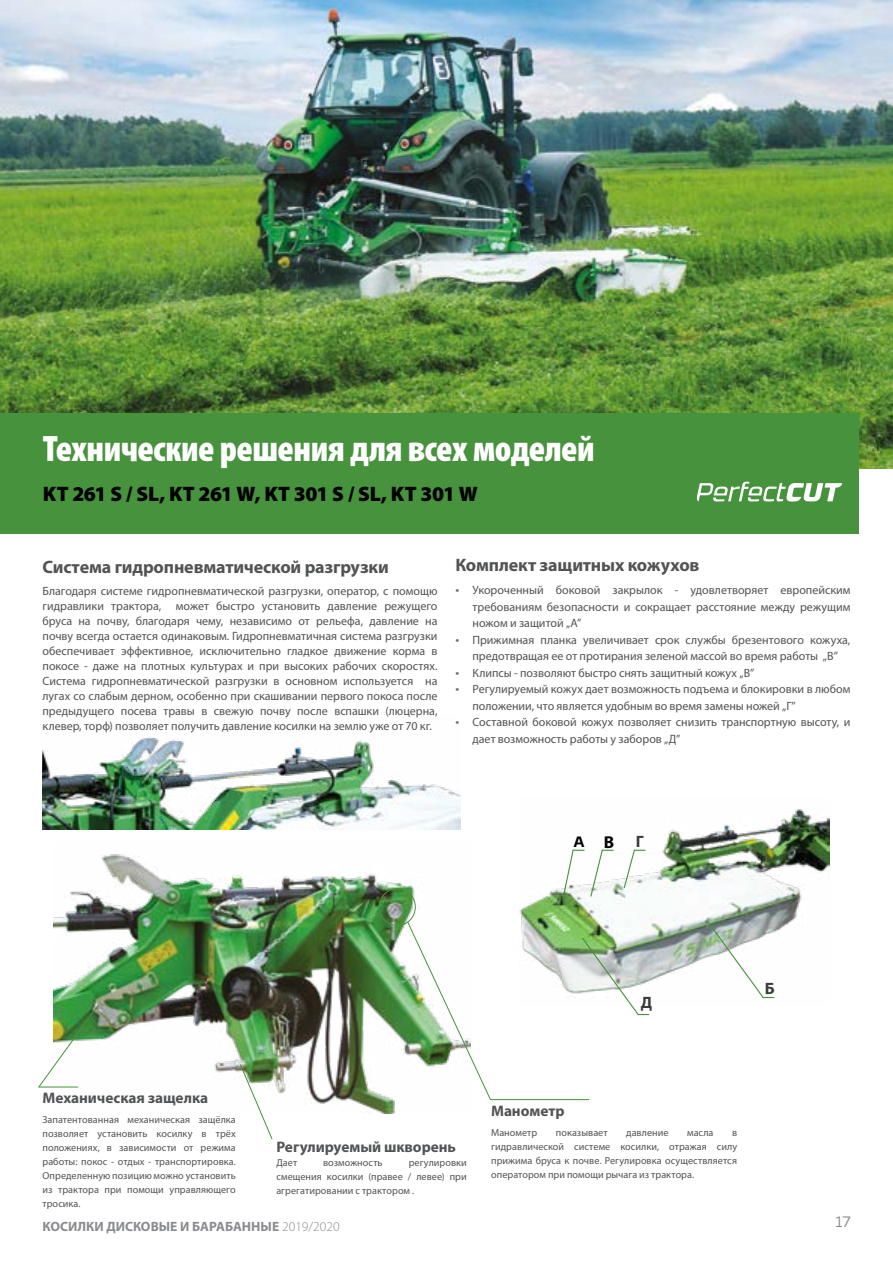
<style>
.page{position:relative;width:893px;height:1263px;background:#fff}
.page>*{position:absolute;margin:0;border:0;box-sizing:border-box;transform-origin:0 0}
.t1{font:900 condensed 36.9px "Myriad Pro";letter-spacing:-.015em;color:#fff}
.t2{font:900 21px "Myriad Pro";letter-spacing:-.02em;color:#000}
.t3{font:700 18px "Myriad Pro";letter-spacing:-.01em;color:#525355}
.t4{font:700 17.25px "Myriad Pro";color:#000}
.t5{font:700 16.5px "Myriad Pro";color:#393b3c}
.t6{font:700 15.3px "Myriad Pro";letter-spacing:-.005em;color:#525355}
.t7{font:300 15px "RB No 3.1";color:#878787}
.t8{font:700 14.25px "Encode Sans Normal";color:#000}
.t9{font:700 13.5px "Myriad Pro";color:#8a8b8e}
.t10{font:12px/15px "Myriad Pro";color:#525355;text-align:justify}
.t11{font:10.2px/14px "Myriad Pro";letter-spacing:.005em;color:#525355;text-align:justify}
.s1{font-size:13.5px;color:#706f6f}
.s2{font-size:16.5px;color:#393b3c}
.s3{font-weight:300}
</style>
<div class="page">
<img style="left:0;top:0;width:893px;height:469px">
<div style="left:0;top:413px;width:858px;height:120px;background:#47923d"></div>
<svg style="left:696px;top:482px;width:146px;height:19px"></svg>
<img style="left:43px;top:737px;width:417px;height:92px">
<img style="left:53px;top:854px;width:363px;height:259px">
<img style="left:519px;top:809px;width:310px;height:189px">
<div style="left:379px;top:888px;width:37px;height:38px;border:1px solid #47923d;border-radius:50%"></div>
<svg style="left:38px;top:1003px;width:62px;height:85px"></svg>
<svg style="left:239px;top:1063px;width:34px;height:77px"></svg>
<svg style="left:406px;top:920px;width:86px;height:181px"></svg>
<hr style="left:39px;top:1086px;width:39px;height:1px;background:#47923d">
<hr style="left:490px;top:1099px;width:99px;height:1px;background:#47923d">
<img style="left:581px;top:936px;width:68px;height:80px">
<svg style="left:706px;top:919px;width:68px;height:80px"></svg>
<svg style="left:562px;top:848px;width:52px;height:50px"></svg>
<svg style="left:623px;top:848px;width:23px;height:41px"></svg>
<h1 class="t1" style="left:43px;top:428px;width:553px">Технические решения для всех моделей</h1>
<h2 class="t2" style="left:43px;top:481px;width:436px">KT 261 S / SL, KT 261 W, KT 301 S / SL, KT 301 W</h2>
<h3 class="t3" style="left:43px;top:557px;width:348px">Система гидропневматической разгрузки</h3>
<p class="t10" style="left:43px;top:583px;width:396px">Благодаря системе гидропневматической разгрузки, оператор, с помощю гидравлики трактора, может быстро установить давление режущего бруса на почву, благодаря чему, независимо от рельефа, давление на почву всегда остается одинаковым. Гидропневматичная система разгрузки обеспечивает эффективное, исключительно гладкое движение корма в покосе - даже на плотных культурах и при высоких рабочих скоростях.<br>Система гидропневматической разгрузки в основном используется на лугах со слабым дерном, особенно при скашивании первого покоса после предыдущего посева травы в свежую почву после вспашки (люцерна, клевер, торф) позволяет получить давление косилки на землю уже от 70 кг.</p>
<h3 class="t3" style="left:455px;top:555px;width:245px">Комплект защитных кожухов</h3>
<p class="t10" style="left:472px;top:582px;width:379px;line-height:16.5px;text-indent:-17px"><span class="s1">•</span> Укороченный боковой закрылок - удовлетворяет европейским требованиям безопасности и сокращает расстояние между режущим ножом и защитой „A”</p>
<p class="t10" style="left:455px;top:632px;width:396px;line-height:16.5px;text-align:center"><span class="s1">•</span> Прижимная планка увеличивает срок службы брезентового кожуха, предотвращая ее от протирания зеленой массой во время работы „В”</p>
<p class="t10" style="left:455px;top:665px;width:300px"><span class="s1">•</span> Клипсы - позволяют быстро снять защитный кожух „В”</p>
<p class="t10" style="left:472px;top:681px;width:379px;line-height:16.5px;text-indent:-17px"><span class="s1">•</span> Регулируемый кожух дает возможность подъема и блокировки в любом положении, что является удобным во время замены ножей „Г”</p>
<p class="t10" style="left:472px;top:714px;width:379px;line-height:16.5px;text-indent:-17px"><span class="s1">•</span> Составной боковой кожух позволяет снизить транспортную высоту, и дает возможность работы у заборов „Д”</p>
<p class="t8" style="left:574px;top:832px;width:12px">A</p>
<h3 class="t4" style="left:604px;top:832px;width:41px">В <span class="s2">Г</span></h3>
<h3 class="t5" style="left:641px;top:994px;width:13px">Д</h3>
<h3 class="t5" style="left:765px;top:979px;width:11px">Б</h3>
<p class="t6" style="left:43px;top:1090px;width:167px">Механическая защелка</p>
<p class="t11" style="left:43px;top:1113px;width:195px">Запатентованная механическая защёлка позволяет установить косилку в трёх положениях, в зависимости от режима работы: покос - отдых - транспортировка.<br>Определенную позицию можно установить из трактора при помощи управляющего тросика.</p>
<p class="t6" style="left:276px;top:1138px;width:181px">Регулируемый шкворень</p>
<p class="t11" style="left:276px;top:1155px;width:22px">Дает</p>
<p class="t11" style="left:323px;top:1155px;width:61px">возможность</p>
<p class="t11" style="left:276px;top:1155px;width:192px;text-indent:132px">регулировки смещения косилки (правее / левее) при агрегатировании с трактором .</p>
<p class="t9" style="left:43px;top:1219px;width:299px">КОСИЛКИ ДИСКОВЫЕ И БАРАБАННЫЕ <span class="s3">2019/2020</span></p>
<p class="t6" style="left:491px;top:1102px;width:75px">Манометр</p>
<p class="t11" style="left:491px;top:1125px;width:48px">Манометр</p>
<p class="t11" style="left:556px;top:1125px;width:53px">показывает</p>
<p class="t11" style="left:626px;top:1125px;width:44px">давление</p>
<p class="t11" style="left:687px;top:1125px;width:28px">масла</p>
<p class="t11" style="left:491px;top:1125px;width:248px;text-indent:241px">в гидравлической системе косилки, отражая силу прижима бруса к почве. Регулировка осуществляется оператором при помощи рычага из трактора.</p>
<p class="t7" style="left:836px;top:1211px;width:16px">17</p>
</div>
